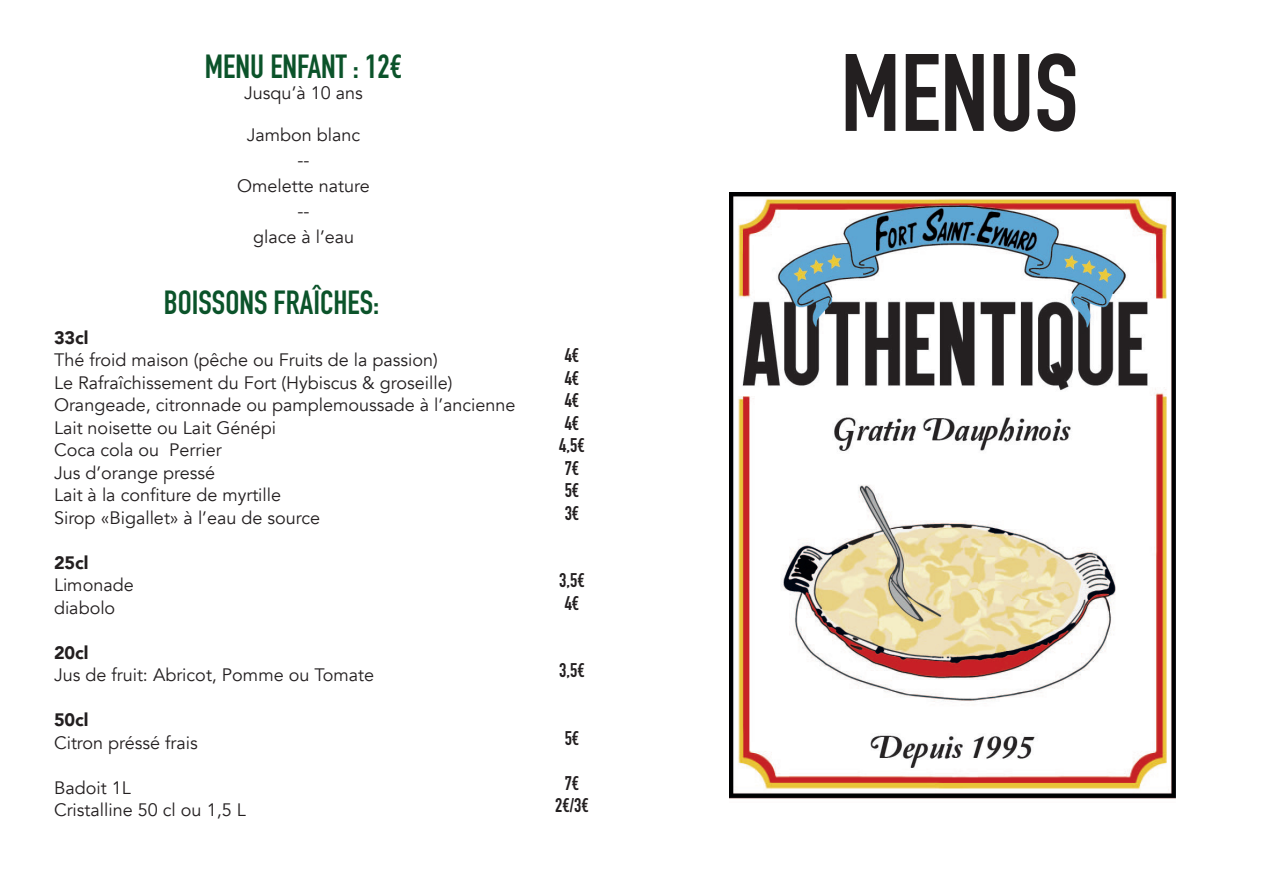
<style>
.page{position:relative;width:1263px;height:893px;background:#fff}
.page>*{position:absolute;margin:0;border:0;box-sizing:border-box;transform-origin:0 0}
.t1{font:700 108px "DIN Condensed";color:#231f20}
.t2{font:700 33px "DIN Condensed";color:#0b532a}
.t3{font:700 19.5px "DIN Condensed";color:#231f20}
.t4{font:18px "Avenir";color:#231f20}
.t5{font:900 18px "Avenir";color:#231f20}
</style>
<div class="page">
<img style="left:730px;top:193px;width:446px;height:606px">
<p class="t2" style="left:205px;top:44px;width:199px">MENU ENFANT : 12€</p>
<p class="t4" style="left:244px;top:82px;width:120px">Jusqu’à 10 ans</p>
<p class="t4" style="left:247px;top:124px;width:115px">Jambon blanc</p>
<p class="t4" style="left:298px;top:149px;width:13px">--</p>
<p class="t4" style="left:237px;top:175px;width:134px">Omelette nature</p>
<p class="t4" style="left:298px;top:200px;width:13px">--</p>
<p class="t4" style="left:253px;top:226px;width:103px">glace à l’eau</p>
<p class="t2" style="left:164px;top:280px;width:217px">BOISSONS FRAÎCHES:</p>
<p class="t5" style="left:54px;top:322px;width:36px">33cl</p>
<p class="t4" style="left:54px;top:349px;width:385px">Thé froid maison (pêche ou Fruits de la passion)</p>
<p class="t4" style="left:54px;top:372px;width:400px">Le Rafraîchissement du Fort (Hybiscus &amp; groseille)</p>
<p class="t4" style="left:54px;top:394px;width:463px">Orangeade, citronnade ou pamplemoussade à l’ancienne</p>
<p class="t4" style="left:54px;top:417px;width:223px">Lait noisette ou Lait Génépi</p>
<p class="t4" style="left:54px;top:439px;width:169px">Coca cola ou Perrier</p>
<p class="t4" style="left:54px;top:462px;width:163px">Jus d’orange pressé</p>
<p class="t4" style="left:54px;top:484px;width:229px">Lait à la confiture de myrtille</p>
<p class="t4" style="left:54px;top:507px;width:268px">Sirop «Bigallet» à l’eau de source</p>
<p class="t5" style="left:54px;top:547px;width:36px">25cl</p>
<p class="t4" style="left:54px;top:574px;width:81px">Limonade</p>
<p class="t4" style="left:54px;top:597px;width:63px">diabolo</p>
<p class="t5" style="left:54px;top:637px;width:36px">20cl</p>
<p class="t4" style="left:54px;top:664px;width:322px">Jus de fruit: Abricot, Pomme ou Tomate</p>
<p class="t5" style="left:54px;top:705px;width:36px">50cl</p>
<p class="t4" style="left:54px;top:732px;width:145px">Citron préssé frais</p>
<p class="t4" style="left:54px;top:777px;width:78px">Badoit 1L</p>
<p class="t4" style="left:54px;top:799px;width:193px">Cristalline 50 cl ou 1,5 L</p>
<p class="t3" style="left:565px;top:342px;width:16px">4€</p>
<p class="t3" style="left:565px;top:365px;width:16px">4€</p>
<p class="t3" style="left:565px;top:387px;width:16px">4€</p>
<p class="t3" style="left:565px;top:410px;width:16px">4€</p>
<p class="t3" style="left:559px;top:432px;width:27px">4,5€</p>
<p class="t3" style="left:565px;top:455px;width:16px">7€</p>
<p class="t3" style="left:565px;top:477px;width:16px">5€</p>
<p class="t3" style="left:565px;top:500px;width:16px">3€</p>
<p class="t3" style="left:559px;top:567px;width:27px">3,5€</p>
<p class="t3" style="left:565px;top:590px;width:16px">4€</p>
<p class="t3" style="left:559px;top:657px;width:27px">3,5€</p>
<p class="t3" style="left:565px;top:725px;width:16px">5€</p>
<p class="t3" style="left:565px;top:770px;width:16px">7€</p>
<p class="t3" style="left:555px;top:792px;width:35px">2€/3€</p>
<p class="t1" style="left:840px;top:20px;width:239px">MENUS</p>
</div>
